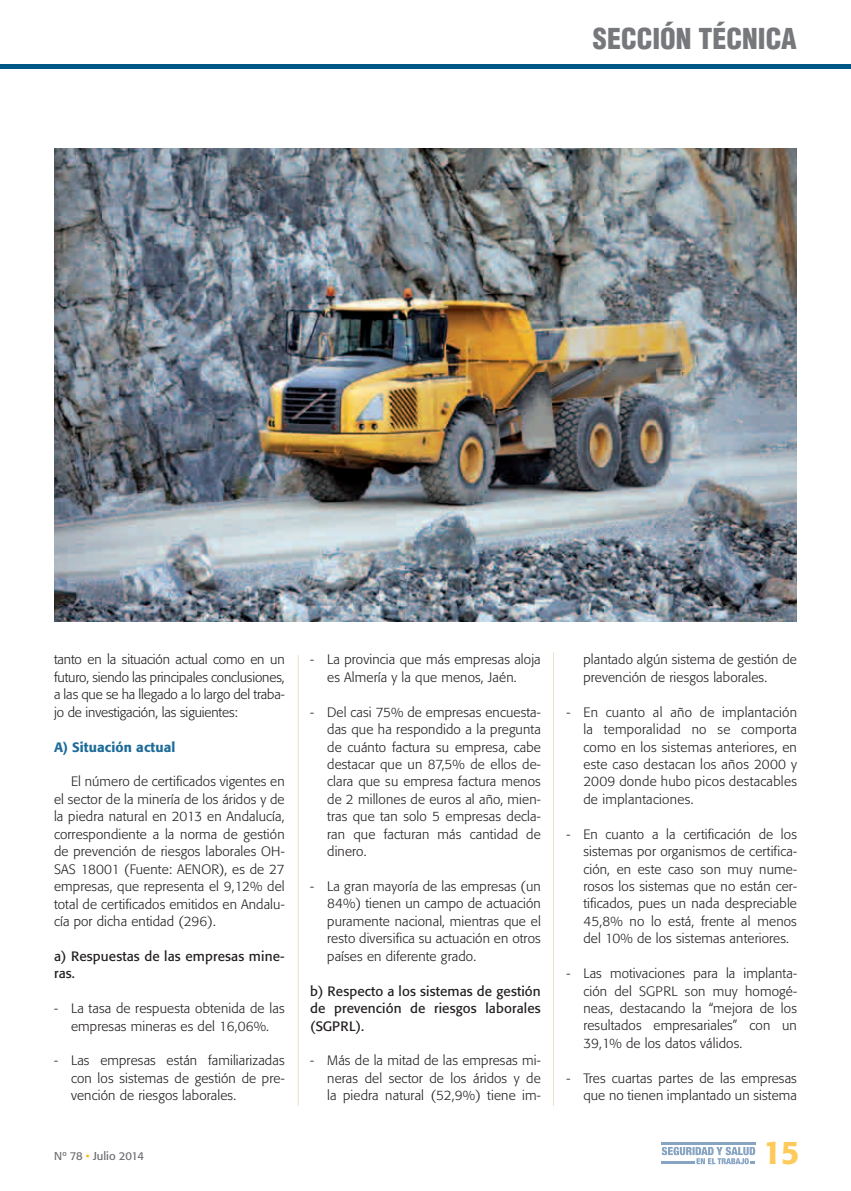
<style>
.page{position:relative;width:851px;height:1191px;background:#fff}
.page>*{position:absolute;margin:0;border:0;box-sizing:border-box;transform-origin:0 0}
.t1{font:500 32.4px "Formata";color:#feca5a}
.t2{font:900 condensed 28.05px "Helvetica LT Std";color:#76787b}
.t3{font:300 13.5px/17.4px "Formata";letter-spacing:.01em;color:#231f20;text-align:justify}
.t4{font:13.5px/17.4px "Formata";letter-spacing:.01em;color:#231f20}
.t5{font:500 13.5px "Formata";letter-spacing:.01em;color:#1e6c99}
.t6{font:11.25px "Formata";color:#6c6d70}
.s1{color:#fdbc12}
</style>
<div class="page">
<hr style="left:298px;top:655px;width:1px;height:451px;background:#ece1c5">
<hr style="left:0;top:65px;width:850px;height:4px;background:#005786">
<hr style="left:661px;top:1142px;width:94px;height:2px;background:#87a4c3">
<svg style="left:661px;top:1146px;width:94px;height:18px"></svg>
<hr style="left:553px;top:652px;width:1px;height:454px;background:#ece1c5">
<img style="left:54px;top:149px;width:742px;height:472px">
<h2 class="t2" style="left:593px;top:21px;width:205px">SECCIÓN TÉCNICA</h2>
<p class="t3" style="left:54px;top:651px;width:232px">tanto en la situación actual como en un futuro, siendo las principales conclusiones, a las que se ha llegado a lo largo del traba&shy;jo de investigación, las siguientes:</p>
<p class="t5" style="left:54px;top:738px;width:123px">A) Situación actual</p>
<p class="t3" style="left:54px;top:773px;width:232px;text-indent:17px">El número de certificados vigentes en el sector de la minería de los áridos y de la piedra natural en 2013 en Andalucía, correspondiente a la norma de gestión de prevención de riesgos laborales OH-SAS 18001 (Fuente: AENOR), es de 27 empresas, que representa el 9,12% del total de certificados emitidos en Andalu&shy;cía por dicha entidad (296).</p>
<p class="t4" style="left:54px;top:947px;width:232px">a) Respuestas de las empresas mine&shy;ras.</p>
<p class="t3" style="left:54px;top:999px;width:232px;text-align:center">- La tasa de respuesta obtenida de las empresas mineras es del 16,06%.</p>
<p class="t3" style="left:71px;top:1052px;width:215px;text-indent:-17px">- Las empresas están familiarizadas con los sistemas de gestión de pre&shy;vención de riesgos laborales.</p>
<p class="t3" style="left:310px;top:651px;width:232px;text-align:center">- La provincia que más empresas aloja es Almería y la que menos, Jaén.</p>
<p class="t3" style="left:327px;top:703px;width:215px;text-indent:-17px">- Del casi 75% de empresas encuesta&shy;das que ha respondido a la pregunta de cuánto factura su empresa, cabe destacar que un 87,5% de ellos de&shy;clara que su empresa factura menos de 2 millones de euros al año, mien&shy;tras que tan solo 5 empresas decla&shy;ran que facturan más cantidad de dinero.</p>
<p class="t3" style="left:327px;top:877px;width:215px;text-indent:-17px">- La gran mayoría de las empresas (un 84%) tienen un campo de actuación puramente nacional, mientras que el resto diversifica su actuación en otros países en diferente grado.</p>
<p class="t4" style="left:310px;top:982px;width:232px;text-align:justify">b) Respecto a los sistemas de gestión de prevención de riesgos laborales (SGPRL).</p>
<p class="t3" style="left:327px;top:1052px;width:215px;text-indent:-17px">- Más de la mitad de las empresas mi&shy;neras del sector de los áridos y de la piedra natural (52,9%) tiene im-</p>
<p class="t3" style="left:583px;top:651px;width:215px">plantado algún sistema de gestión de prevención de riesgos laborales.</p>
<p class="t3" style="left:583px;top:703px;width:215px;text-indent:-17px">- En cuanto al año de implantación la temporalidad no se comporta como en los sistemas anteriores, en este caso destacan los años 2000 y 2009 donde hubo picos destacables de implantaciones.</p>
<p class="t3" style="left:583px;top:825px;width:215px;text-indent:-17px">- En cuanto a la certificación de los sistemas por organismos de certifica&shy;ción, en este caso son muy nume&shy;rosos los sistemas que no están cer&shy;tificados, pues un nada despreciable 45,8% no lo está, frente al menos del 10% de los sistemas anteriores.</p>
<p class="t3" style="left:583px;top:964px;width:215px;text-indent:-17px">- Las motivaciones para la implanta&shy;ción del SGPRL son muy homogé&shy;neas, destacando la “mejora de los resultados empresariales” con un 39,1% de los datos válidos.</p>
<p class="t3" style="left:566px;top:1069px;width:232px;text-align:right">- Tres cuartas partes de las empresas que no tienen implantado un sistema</p>
<p class="t6" style="left:54px;top:1149px;width:91px">Nº 78 <span class="s1">•</span> Julio 2014</p>
<h1 class="t1" style="left:763px;top:1132px;width:38px">15</h1>
</div>
